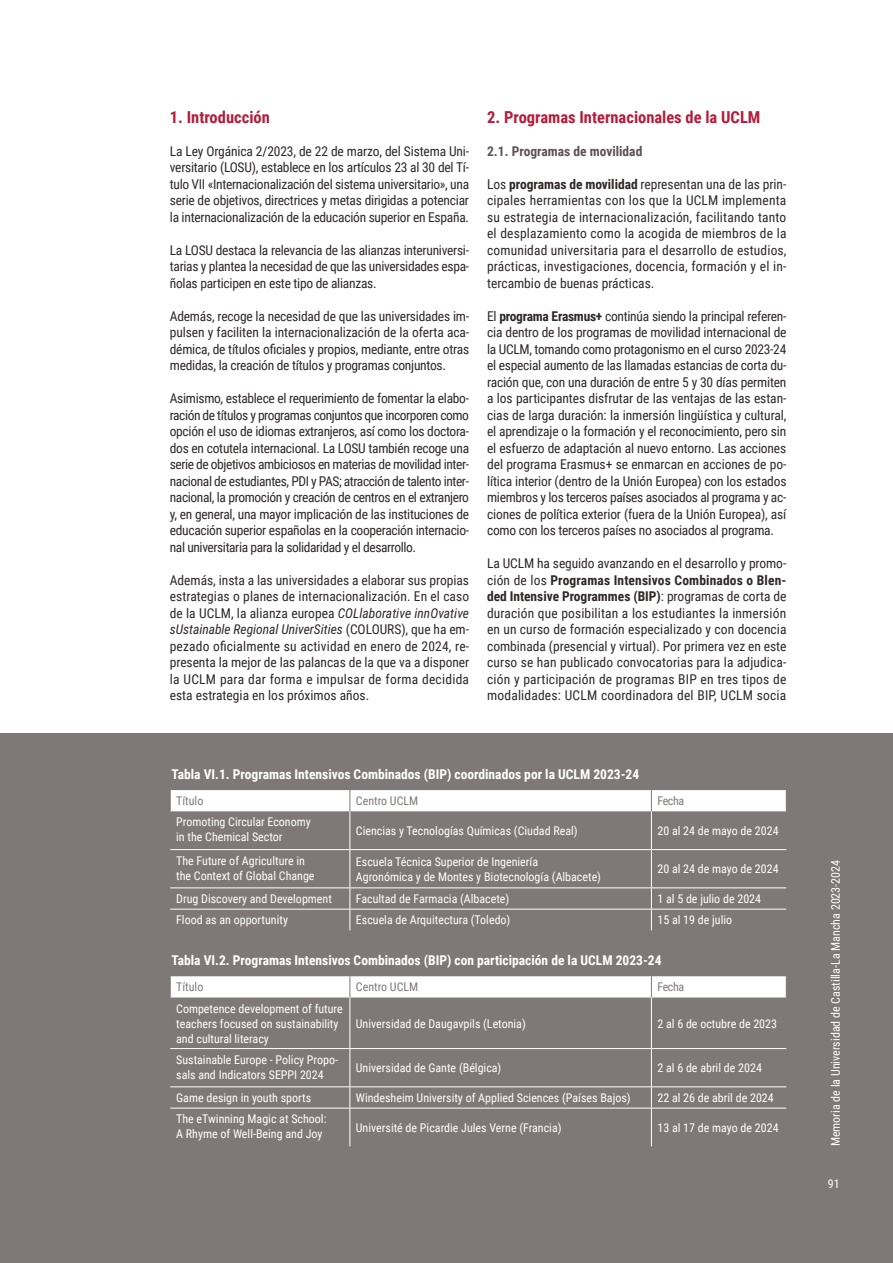
<style>
.page{position:relative;width:893px;height:1263px;background:#fff}
.page>*{position:absolute;margin:0;border:0;box-sizing:border-box;transform-origin:0 0}
.txt_corrido{font:700 16.5px "Roboto Condensed";color:#b41d3b}
.txt_corrido-2{font:13.5px/16.5px "Roboto Condensed";letter-spacing:-.02em;color:#2e2828;text-align:justify}
.txt_corrido-3{font:700 13.5px "Roboto Condensed";color:#fff}
.txt_corrido-4{font:700 13.5px "Roboto Condensed";color:#5b5354}
.txt_corrido-5{font:12px/15px "Roboto Condensed";color:#fff}
.txt_corrido-6{font:12px "Roboto Condensed";color:#7f7878}
.s1{font-style:italic}
.s2{font-weight:700}
</style>
<div class="page">
<div style="left:0;top:733px;width:893px;height:530px;background:#7f7878"></div>
<div style="left:170px;top:790px;width:616px;height:21px;background:#fff"></div>
<hr style="left:350px;top:811px;width:1px;height:38px;background:#fff">
<hr style="left:651px;top:811px;width:1px;height:38px;background:#fff">
<hr style="left:170px;top:849px;width:180px;height:1px;background:#fff">
<hr style="left:350px;top:849px;width:301px;height:1px;background:#fff">
<hr style="left:350px;top:850px;width:1px;height:37px;background:#fff">
<hr style="left:651px;top:849px;width:135px;height:1px;background:#fff">
<hr style="left:651px;top:850px;width:1px;height:37px;background:#fff">
<hr style="left:170px;top:887px;width:180px;height:1px;background:#fff">
<hr style="left:350px;top:887px;width:301px;height:1px;background:#fff">
<hr style="left:651px;top:887px;width:135px;height:1px;background:#fff">
<hr style="left:170px;top:909px;width:180px;height:1px;background:#fff">
<hr style="left:350px;top:909px;width:301px;height:1px;background:#fff">
<svg style="left:350px;top:888px;width:1px;height:42px"></svg>
<hr style="left:651px;top:909px;width:135px;height:1px;background:#fff">
<svg style="left:651px;top:888px;width:1px;height:42px"></svg>
<div style="left:170px;top:976px;width:617px;height:21px;background:#fff"></div>
<hr style="left:350px;top:997px;width:1px;height:51px;background:#fff">
<hr style="left:651px;top:997px;width:1px;height:51px;background:#fff">
<hr style="left:170px;top:1048px;width:180px;height:1px;background:#fff">
<hr style="left:350px;top:1048px;width:301px;height:1px;background:#fff">
<hr style="left:350px;top:1049px;width:1px;height:37px;background:#fff">
<hr style="left:651px;top:1048px;width:135px;height:1px;background:#fff">
<hr style="left:651px;top:1049px;width:1px;height:37px;background:#fff">
<hr style="left:170px;top:1086px;width:180px;height:1px;background:#fff">
<hr style="left:350px;top:1086px;width:301px;height:1px;background:#fff">
<svg style="left:350px;top:1087px;width:1px;height:21px"></svg>
<hr style="left:651px;top:1086px;width:135px;height:1px;background:#fff">
<svg style="left:651px;top:1087px;width:1px;height:21px"></svg>
<hr style="left:170px;top:1108px;width:180px;height:1px;background:#fff">
<hr style="left:350px;top:1108px;width:301px;height:1px;background:#fff">
<hr style="left:350px;top:1108px;width:1px;height:38px;background:#fff">
<hr style="left:651px;top:1108px;width:135px;height:1px;background:#fff">
<hr style="left:651px;top:1108px;width:1px;height:38px;background:#fff">
<p class="txt_corrido" style="left:170px;top:105px;width:101px">1. Introducción</p>
<p class="txt_corrido-2" style="left:170px;top:142px;width:301px">La Ley Orgánica 2/2023, de 22 de marzo, del Sistema Uni&shy;versitario (LOSU), establece en los artículos 23 al 30 del Tí&shy;tulo VII «Internacionalización del sistema universitario», una serie de objetivos, directrices y metas dirigidas a potenciar la internacionalización de la educación superior en España.</p>
<p class="txt_corrido-2" style="left:170px;top:241px;width:301px">La LOSU destaca la relevancia de las alianzas interuniversi&shy;tarias y plantea la necesidad de que las universidades espa&shy;ñolas participen en este tipo de alianzas.</p>
<p class="txt_corrido-2" style="left:170px;top:307px;width:301px">Además, recoge la necesidad de que las universidades im&shy;pulsen y faciliten la internacionalización de la oferta aca&shy;démica, de títulos oficiales y propios, mediante, entre otras medidas, la creación de títulos y programas conjuntos.</p>
<p class="txt_corrido-2" style="left:170px;top:390px;width:301px">Asimismo, establece el requerimiento de fomentar la elabo&shy;ración de títulos y programas conjuntos que incorporen como opción el uso de idiomas extranjeros, así como los doctora&shy;dos en cotutela internacional. La LOSU también recoge una serie de objetivos ambiciosos en materias de movilidad inter&shy;nacional de estudiantes, PDI y PAS; atracción de talento inter&shy;nacional, la promoción y creación de centros en el extranjero y, en general, una mayor implicación de las instituciones de educación superior españolas en la cooperación internacio&shy;nal universitaria para la solidaridad y el desarrollo.</p>
<p class="txt_corrido-2" style="left:170px;top:571px;width:301px">Además, insta a las universidades a elaborar sus propias estrategias o planes de internacionalización. En el caso de la UCLM, la alianza europea <span class="s1">COLlaborative innOvative sUstainable Regional UniverSities</span> (COLOURS), que ha em&shy;pezado oficialmente su actividad en enero de 2024, re&shy;presenta la mejor de las palancas de la que va a disponer la UCLM para dar forma e impulsar de forma decidida esta estrategia en los próximos años.</p>
<p class="txt_corrido" style="left:487px;top:105px;width:275px">2. Programas Internacionales de la UCLM</p>
<p class="txt_corrido-4" style="left:487px;top:142px;width:157px">2.1. Programas de movilidad</p>
<p class="txt_corrido-2" style="left:487px;top:175px;width:301px">Los <span class="s2">programas de movilidad</span> representan una de las prin&shy;cipales herramientas con los que la UCLM implementa su estrategia de internacionalización, facilitando tanto el desplazamiento como la acogida de miembros de la comunidad universitaria para el desarrollo de estudios, prácticas, investigaciones, docencia, formación y el in&shy;tercambio de buenas prácticas.</p>
<p class="txt_corrido-2" style="left:487px;top:307px;width:301px">El <span class="s2">programa Erasmus+</span> continúa siendo la principal referen&shy;cia dentro de los programas de movilidad internacional de la UCLM, tomando como protagonismo en el curso 2023-24 el especial aumento de las llamadas estancias de corta du&shy;ración que, con una duración de entre 5 y 30 días permiten a los participantes disfrutar de las ventajas de las estan&shy;cias de larga duración: la inmersión lingüística y cultural, el aprendizaje o la formación y el reconocimiento, pero sin el esfuerzo de adaptación al nuevo entorno. Las acciones del programa Erasmus+ se enmarcan en acciones de po&shy;lítica interior (dentro de la Unión Europea) con los estados miembros y los terceros países asociados al programa y ac&shy;ciones de política exterior (fuera de la Unión Europea), así como con los terceros países no asociados al programa.</p>
<p class="txt_corrido-2" style="left:487px;top:555px;width:301px">La UCLM ha seguido avanzando en el desarrollo y promo&shy;ción de los <span class="s2">Programas Intensivos Combinados o Blen&shy;ded Intensive Programmes (BIP)</span>: programas de corta de duración que posibilitan a los estudiantes la inmersión en un curso de formación especializado y con docencia combinada (presencial y virtual). Por primera vez en este curso se han publicado convocatorias para la adjudica&shy;ción y participación de programas BIP en tres tipos de modalidades: UCLM coordinadora del BIP, UCLM socia</p>
<p class="txt_corrido-3" style="left:172px;top:764px;width:469px">Tabla VI.1. Programas Intensivos Combinados (BIP) coordinados por la UCLM 2023-24</p>
<p class="txt_corrido-6" style="left:176px;top:792px;width:29px">Título</p>
<p class="txt_corrido-6" style="left:356px;top:792px;width:64px">Centro UCLM</p>
<p class="txt_corrido-6" style="left:657px;top:792px;width:28px">Fecha</p>
<p class="txt_corrido-5" style="left:176px;top:814px;width:136px">Promoting Circular Economy</p>
<p class="txt_corrido-5" style="left:176px;top:829px;width:108px">in the Chemical Sector</p>
<p class="txt_corrido-5" style="left:356px;top:823px;width:223px">Ciencias y Tecnologías Químicas (Ciudad Real)</p>
<p class="txt_corrido-5" style="left:657px;top:823px;width:123px">20 al 24 de mayo de 2024</p>
<p class="txt_corrido-5" style="left:176px;top:852px;width:130px">The Future of Agriculture in</p>
<p class="txt_corrido-5" style="left:176px;top:867px;width:140px">the Context of Global Change</p>
<p class="txt_corrido-5" style="left:356px;top:853px;width:184px">Escuela Técnica Superior de Ingeniería</p>
<p class="txt_corrido-5" style="left:356px;top:868px;width:247px">Agronómica y de Montes y Biotecnología (Albacete)</p>
<p class="txt_corrido-5" style="left:657px;top:861px;width:123px">20 al 24 de mayo de 2024</p>
<p class="txt_corrido-5" style="left:176px;top:891px;width:157px">Drug Discovery and Development</p>
<p class="txt_corrido-5" style="left:356px;top:891px;width:155px">Facultad de Farmacia (Albacete)</p>
<p class="txt_corrido-5" style="left:657px;top:891px;width:105px">1 al 5 de julio de 2024</p>
<p class="txt_corrido-5" style="left:176px;top:912px;width:113px">Flood as an opportunity</p>
<p class="txt_corrido-5" style="left:356px;top:912px;width:156px">Escuela de Arquitectura (Toledo)</p>
<p class="txt_corrido-5" style="left:657px;top:912px;width:76px">15 al 19 de julio</p>
<p class="txt_corrido-3" style="left:172px;top:950px;width:491px">Tabla VI.2. Programas Intensivos Combinados (BIP) con participación de la UCLM 2023-24</p>
<p class="txt_corrido-6" style="left:176px;top:979px;width:29px">Título</p>
<p class="txt_corrido-6" style="left:356px;top:979px;width:64px">Centro UCLM</p>
<p class="txt_corrido-6" style="left:657px;top:979px;width:28px">Fecha</p>
<p class="txt_corrido-5" style="left:176px;top:1000px;width:168px">Competence development of future teachers focused on sustainability and cultural literacy</p>
<p class="txt_corrido-5" style="left:356px;top:1015px;width:171px">Universidad de Daugavpils (Letonia)</p>
<p class="txt_corrido-5" style="left:657px;top:1015px;width:121px">2 al 6 de octubre de 2023</p>
<p class="txt_corrido-5" style="left:176px;top:1051px;width:163px">Sustainable Europe - Policy Propo&shy;sals and Indicators SEPPI 2024</p>
<p class="txt_corrido-5" style="left:356px;top:1060px;width:147px">Universidad de Gante (Bélgica)</p>
<p class="txt_corrido-5" style="left:657px;top:1060px;width:106px">2 al 6 de abril de 2024</p>
<p class="txt_corrido-5" style="left:176px;top:1089px;width:136px">Game design in youth sports</p>
<p class="txt_corrido-5" style="left:356px;top:1090px;width:276px">Windesheim University of Applied Sciences (Países Bajos)</p>
<p class="txt_corrido-5" style="left:657px;top:1090px;width:118px">22 al 26 de abril de 2024</p>
<p class="txt_corrido-5" style="left:176px;top:1111px;width:152px">The eTwinning Magic at School:</p>
<p class="txt_corrido-5" style="left:176px;top:1126px;width:148px">A Rhyme of Well-Being and Joy</p>
<p class="txt_corrido-5" style="left:356px;top:1119px;width:207px">Université de Picardie Jules Verne (Francia)</p>
<p class="txt_corrido-5" style="left:657px;top:1119px;width:123px">13 al 17 de mayo de 2024</p>
<p class="txt_corrido-5" style="left:828px;top:1146px;width:288px;rotate:-90deg">Memoria de la Universidad de Castilla-La Mancha 2023-2024</p>
<p class="txt_corrido-5" style="left:828px;top:1175px;width:13px">91</p>
</div>
